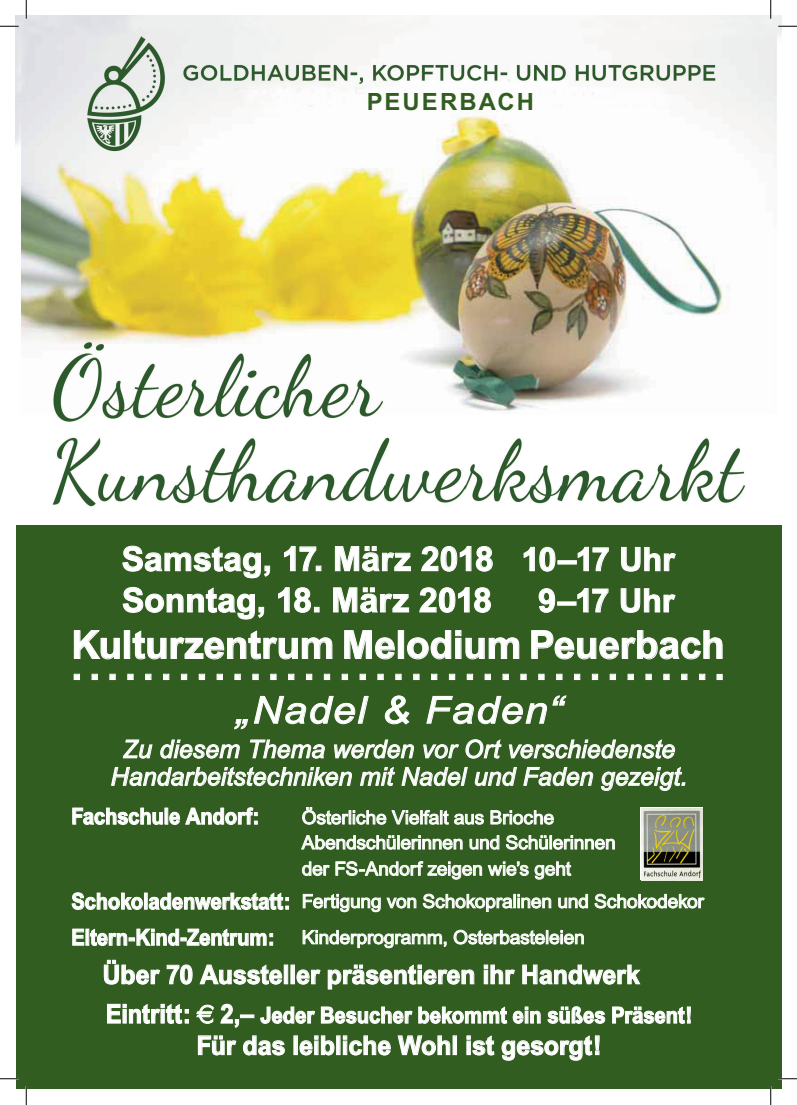
<style>
.page{position:relative;width:797px;height:1105px;background:#fff}
.page>*{position:absolute;margin:0;border:0;box-sizing:border-box;transform-origin:0 0}
.t1{font:700 38.75px "Arial";letter-spacing:-.005em;color:#fff}
.t2{font:italic 37.5px "Arial";letter-spacing:.035em;color:#fff;scale:1.1 1}
.t3{font:700 33.75px "Arial";color:#fff}
.t4{font:700 32.5px "Arial";color:#fff}
.t5{font:700 26.25px "Arial";letter-spacing:-.005em;color:#fff;scale:.95 1}
.t6{font:italic 25px/27.5px "Arial";color:#fff;text-align:center}
.t7{font:700 23.75px "Arial";letter-spacing:.085em;color:#315d20}
.t8{font:700 22.5px "Arial";letter-spacing:-.005em;color:#fff;scale:.9 1}
.t9{font:18.75px/26.2px "Arial";letter-spacing:-.01em;color:#fff}
.s1{font-size:32.5px}
.s2{font-size:37.5px}
.s3{font-size:26.25px}
.s4{font-family:"Euro Sans";font-weight:400;font-size:26.25px}
</style>
<div class="page">
<div style="left:16px;top:525px;width:765px;height:564px;background:#315d20"></div>
<img style="left:16px;top:16px;width:765px;height:491px">
<svg style="left:72px;top:807px;width:91px;height:18px"></svg>
<svg style="left:169px;top:807px;width:88px;height:18px"></svg>
<svg style="left:71px;top:892px;width:72px;height:18px"></svg>
<div style="left:144px;top:893px;width:3px;height:16px;border:1px solid #fff"></div>
<svg style="left:149px;top:892px;width:139px;height:18px"></svg>
<svg style="left:72px;top:928px;width:12px;height:18px"></svg>
<svg style="left:90px;top:928px;width:183px;height:18px"></svg>
<svg style="left:104px;top:960px;width:56px;height:25px"></svg>
<svg style="left:166px;top:964px;width:27px;height:21px"></svg>
<svg style="left:199px;top:964px;width:83px;height:21px"></svg>
<div style="left:284px;top:965px;width:4px;height:19px;border:1px solid #fff"></div>
<svg style="left:296px;top:969px;width:24px;height:16px"></svg>
<svg style="left:327px;top:964px;width:147px;height:25px"></svg>
<svg style="left:484px;top:964px;width:31px;height:20px"></svg>
<svg style="left:522px;top:964px;width:118px;height:21px"></svg>
<svg style="left:107px;top:1004px;width:81px;height:20px"></svg>
<svg style="left:196px;top:1004px;width:18px;height:20px"></svg>
<svg style="left:220px;top:1004px;width:19px;height:24px"></svg>
<div style="left:240px;top:1015px;width:14px;height:3px;border:1px solid #fff"></div>
<svg style="left:260px;top:1006px;width:55px;height:18px"></svg>
<svg style="left:321px;top:1006px;width:91px;height:18px"></svg>
<svg style="left:418px;top:1006px;width:123px;height:18px"></svg>
<svg style="left:547px;top:1006px;width:58px;height:18px"></svg>
<svg style="left:612px;top:1006px;width:79px;height:18px"></svg>
<svg style="left:198px;top:1035px;width:38px;height:20px"></svg>
<svg style="left:243px;top:1035px;width:42px;height:20px"></svg>
<svg style="left:299px;top:1035px;width:35px;height:20px"></svg>
<div style="left:336px;top:1036px;width:4px;height:19px;border:1px solid #fff"></div>
<svg style="left:343px;top:1035px;width:48px;height:20px"></svg>
<svg style="left:397px;top:1035px;width:53px;height:20px"></svg>
<svg style="left:467px;top:1035px;width:27px;height:20px"></svg>
<svg style="left:501px;top:1035px;width:98px;height:26px"></svg>
<svg style="left:122px;top:545px;width:148px;height:33px"></svg>
<svg style="left:284px;top:546px;width:37px;height:25px"></svg>
<svg style="left:335px;top:546px;width:76px;height:26px"></svg>
<svg style="left:421px;top:546px;width:72px;height:26px"></svg>
<svg style="left:523px;top:547px;width:32px;height:25px"></svg>
<svg style="left:577px;top:547px;width:32px;height:24px"></svg>
<svg style="left:621px;top:547px;width:55px;height:25px"></svg>
<svg style="left:123px;top:587px;width:141px;height:33px"></svg>
<svg style="left:278px;top:587px;width:41px;height:26px"></svg>
<svg style="left:333px;top:587px;width:76px;height:26px"></svg>
<svg style="left:419px;top:587px;width:72px;height:26px"></svg>
<svg style="left:538px;top:588px;width:17px;height:25px"></svg>
<svg style="left:577px;top:588px;width:31px;height:25px"></svg>
<svg style="left:620px;top:588px;width:55px;height:25px"></svg>
<svg style="left:74px;top:630px;width:46px;height:29px"></svg>
<div style="left:124px;top:631px;width:6px;height:27px;border:1px solid #fff"></div>
<svg style="left:132px;top:631px;width:200px;height:28px"></svg>
<svg style="left:344px;top:630px;width:51px;height:29px"></svg>
<div style="left:398px;top:631px;width:5px;height:27px;border:1px solid #fff"></div>
<svg style="left:407px;top:630px;width:112px;height:29px"></svg>
<svg style="left:531px;top:630px;width:191px;height:29px"></svg>
<svg style="left:74px;top:674px;width:5px;height:5px"></svg>
<svg style="left:92px;top:674px;width:5px;height:5px"></svg>
<svg style="left:110px;top:674px;width:5px;height:5px"></svg>
<svg style="left:128px;top:674px;width:5px;height:5px"></svg>
<svg style="left:146px;top:674px;width:5px;height:5px"></svg>
<svg style="left:163px;top:674px;width:6px;height:5px"></svg>
<svg style="left:181px;top:674px;width:6px;height:5px"></svg>
<svg style="left:199px;top:674px;width:5px;height:5px"></svg>
<svg style="left:217px;top:674px;width:5px;height:5px"></svg>
<svg style="left:235px;top:674px;width:5px;height:5px"></svg>
<svg style="left:253px;top:674px;width:5px;height:5px"></svg>
<svg style="left:271px;top:674px;width:5px;height:5px"></svg>
<svg style="left:288px;top:674px;width:6px;height:5px"></svg>
<svg style="left:306px;top:674px;width:6px;height:5px"></svg>
<svg style="left:324px;top:674px;width:5px;height:5px"></svg>
<svg style="left:342px;top:674px;width:5px;height:5px"></svg>
<svg style="left:360px;top:674px;width:5px;height:5px"></svg>
<svg style="left:378px;top:674px;width:5px;height:5px"></svg>
<svg style="left:396px;top:674px;width:5px;height:5px"></svg>
<svg style="left:413px;top:674px;width:6px;height:5px"></svg>
<svg style="left:431px;top:674px;width:6px;height:5px"></svg>
<svg style="left:449px;top:674px;width:6px;height:5px"></svg>
<svg style="left:467px;top:674px;width:5px;height:5px"></svg>
<svg style="left:485px;top:674px;width:5px;height:5px"></svg>
<svg style="left:503px;top:674px;width:5px;height:5px"></svg>
<svg style="left:521px;top:674px;width:5px;height:5px"></svg>
<svg style="left:538px;top:674px;width:6px;height:5px"></svg>
<svg style="left:556px;top:674px;width:6px;height:5px"></svg>
<svg style="left:574px;top:674px;width:6px;height:5px"></svg>
<svg style="left:592px;top:674px;width:5px;height:5px"></svg>
<svg style="left:610px;top:674px;width:5px;height:5px"></svg>
<svg style="left:628px;top:674px;width:5px;height:5px"></svg>
<svg style="left:646px;top:674px;width:5px;height:5px"></svg>
<svg style="left:663px;top:674px;width:6px;height:5px"></svg>
<svg style="left:681px;top:674px;width:6px;height:5px"></svg>
<svg style="left:699px;top:674px;width:6px;height:5px"></svg>
<svg style="left:717px;top:674px;width:5px;height:5px"></svg>
<div style="left:640px;top:807px;width:62px;height:73px;background:#fff"></div>
<img style="left:641px;top:808px;width:61px;height:72px">
<svg style="left:234px;top:719px;width:14px;height:10px"></svg>
<svg style="left:254px;top:696px;width:115px;height:28px"></svg>
<svg style="left:384px;top:695px;width:25px;height:29px"></svg>
<svg style="left:426px;top:695px;width:140px;height:29px"></svg>
<svg style="left:123px;top:739px;width:30px;height:20px"></svg>
<svg style="left:160px;top:739px;width:80px;height:20px"></svg>
<svg style="left:250px;top:739px;width:75px;height:20px"></svg>
<svg style="left:334px;top:739px;width:80px;height:20px"></svg>
<svg style="left:423px;top:744px;width:36px;height:15px"></svg>
<svg style="left:465px;top:739px;width:36px;height:20px"></svg>
<svg style="left:509px;top:739px;width:166px;height:20px"></svg>
<svg style="left:111px;top:767px;width:241px;height:19px"></svg>
<svg style="left:360px;top:767px;width:35px;height:19px"></svg>
<svg style="left:401px;top:767px;width:67px;height:19px"></svg>
<svg style="left:474px;top:767px;width:43px;height:19px"></svg>
<svg style="left:523px;top:767px;width:70px;height:19px"></svg>
<svg style="left:601px;top:767px;width:84px;height:24px"></svg>
<svg style="left:302px;top:807px;width:182px;height:18px"></svg>
<svg style="left:490px;top:810px;width:64px;height:15px"></svg>
<svg style="left:301px;top:835px;width:162px;height:15px"></svg>
<svg style="left:469px;top:835px;width:30px;height:15px"></svg>
<svg style="left:506px;top:835px;width:109px;height:15px"></svg>
<svg style="left:302px;top:861px;width:269px;height:19px"></svg>
<svg style="left:302px;top:894px;width:114px;height:18px"></svg>
<svg style="left:423px;top:893px;width:128px;height:19px"></svg>
<svg style="left:558px;top:894px;width:30px;height:15px"></svg>
<svg style="left:594px;top:893px;width:110px;height:16px"></svg>
<svg style="left:302px;top:930px;width:145px;height:18px"></svg>
<svg style="left:453px;top:929px;width:131px;height:16px"></svg>
<svg style="left:0;top:25px;width:19px;height:2px"></svg>
<svg style="left:778px;top:25px;width:19px;height:2px"></svg>
<svg style="left:0;top:1078px;width:19px;height:1px"></svg>
<svg style="left:778px;top:1078px;width:19px;height:1px"></svg>
<svg style="left:25px;top:0;width:2px;height:19px"></svg>
<svg style="left:25px;top:1086px;width:2px;height:19px"></svg>
<svg style="left:770px;top:0;width:1px;height:19px"></svg>
<svg style="left:770px;top:1086px;width:1px;height:19px"></svg>
<p class="t7" style="left:367px;top:87px;width:169px">PEUERBACH</p>
<p class="t3" style="left:121px;top:539px;width:555px">Samstag, 17. März 2018 <span class="s1">10–17 Uhr</span></p>
<p class="t3" style="left:122px;top:580px;width:371px">Sonntag, 18. März 2018</p>
<p class="t4" style="left:538px;top:581px;width:138px">9–17 Uhr</p>
<p class="t1" style="left:71px;top:622px;width:654px">Kulturzentrum Melodium Peuerbach</p>
<p class="t1" style="left:71px;top:643px;width:655px">. . . . . . . . . . . . . . . . . . . . . . . . . . . . . . . . . . . . <span class="s2">.</span></p>
<p class="t2" style="left:235px;top:688px;width:299px">„Nadel &amp; Faden“</p>
<p class="t6" style="left:111px;top:735px;width:578px">Zu diesem Thema werden vor Ort verschiedenste<br>Handarbeitstechniken mit Nadel und Faden gezeigt.</p>
<p class="t9" style="left:302px;top:805px;width:254px">Österliche Vielfalt aus Brioche</p>
<p class="t9" style="left:302px;top:830px;width:315px">Abendschülerinnen und Schülerinnen der FS-Andorf zeigen wie’s geht</p>
<p class="t9" style="left:302px;top:888px;width:404px">Fertigung von Schokopralinen und Schokodekor</p>
<p class="t9" style="left:302px;top:924px;width:284px">Kinderprogramm, Osterbasteleien</p>
<p class="t8" style="left:71px;top:803px;width:210px">Fachschule Andorf:</p>
<p class="t8" style="left:71px;top:888px;width:245px">Schokoladenwerkstatt:</p>
<p class="t8" style="left:71px;top:924px;width:227px">Eltern-Kind-Zentrum:</p>
<p class="t5" style="left:102px;top:959px;width:567px">Über 70 Aussteller präsentieren ihr Handwerk</p>
<p class="t8" style="left:106px;top:1002px;width:653px"><span class="s3">Eintritt:</span> <span class="s4">€</span> <span class="s3">2,–</span> Jeder Besucher bekommt ein süßes Präsent!</p>
<p class="t5" style="left:196px;top:1030px;width:428px">Für das leibliche Wohl ist gesorgt!</p>
</div>
